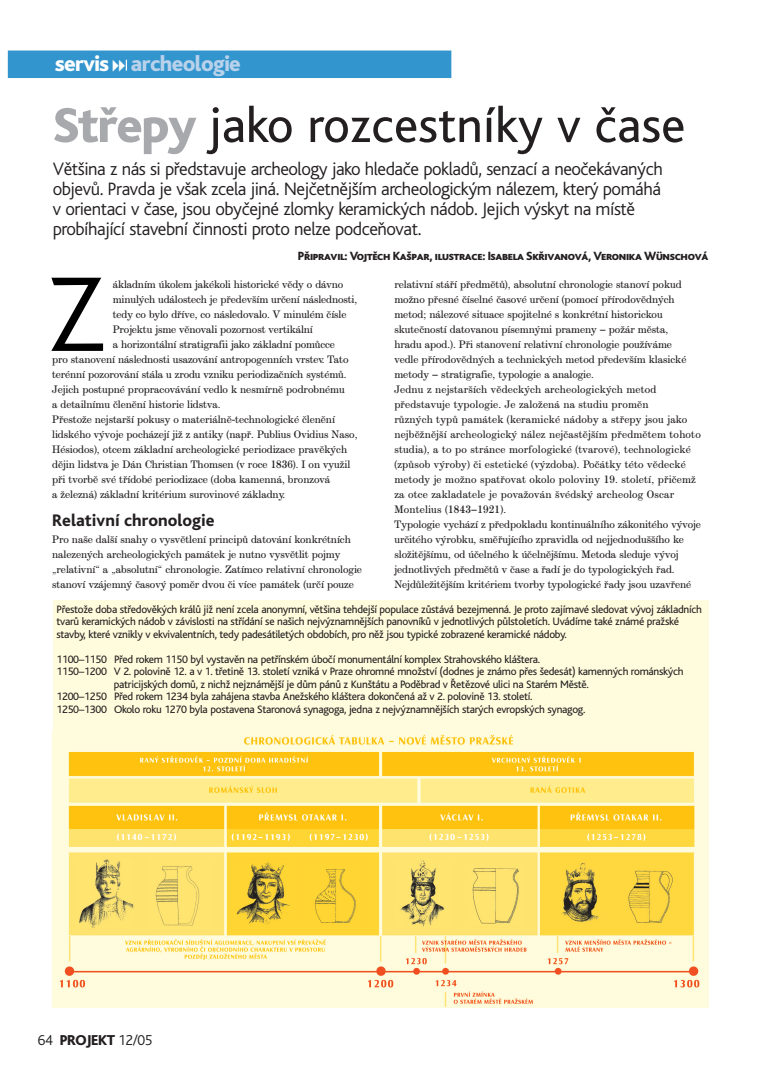
<style>
.page{position:relative;width:780px;height:1088px;background:#fff}
.page>*{position:absolute;margin:0;border:0;box-sizing:border-box;transform-origin:0 0}
.t1{font:300 111px "Bliss";color:#000}
.t2{font:51.25px "Bliss";color:#231f20}
.t3{font:800 22.5px "Bliss";letter-spacing:-.03em;color:#b9d2eb}
.t4{font:300 18.75px/20px "Bliss";letter-spacing:-.025em;color:#231f20}
.t5{font:800 17.5px "Bliss";color:#231f20}
.t6{font:300 15px "Bliss";color:#231f20}
.t7{font:800 12.5px "Bliss Caps";letter-spacing:-.03em;color:#231f20}
.t8{font:11.25px/15px "Modern Ext TCE Book";color:#231f20}
.t9{font:11.25px/12.5px "Bliss";letter-spacing:-.025em;color:#231f20}
.s1{color:#fff}
.s2{font-weight:800;color:#a8a9ad}
.s3{font-weight:800}
</style>
<div class="page">
<div style="left:8px;top:51px;width:443px;height:27px;background:#3395cd"></div>
<img style="left:53px;top:731px;width:655px;height:276px">
<div style="left:53px;top:600px;width:655px;height:131px;background:#fffcdd"></div>
<svg style="left:125px;top:59px;width:2px;height:12px"></svg>
<h3 class="t3" style="left:55px;top:54px;width:188px"><span class="s1">servis</span> archeologie</h3>
<h2 class="t2" style="left:53px;top:105px;width:634px"><span class="s2">Stfiepy</span> jako rozcestníky v ãase</h2>
<p class="t4" style="left:53px;top:161px;width:612px">Vût‰ina z nás si pfiedstavuje archeology jako hledaãe pokladÛ, senzací a neoãekávan˘ch objevÛ. Pravda je v‰ak zcela jiná. Nejãetnûj‰ím archeologick˘m nálezem, kter˘ pomáhá v orientaci v ãase, jsou obyãejné zlomky keramick˘ch nádob. Jejich v˘skyt na místû probíhající stavební ãinnosti proto nelze podceÀovat.</p>
<p class="t7" style="left:298px;top:248px;width:412px">Pfiipravil: Vojtûch Ka‰par, ilustrace: Isabela Skfiivanová, Veronika Wünschová</p>
<h1 class="t1" style="left:46px;top:271px;width:63px">Z</h1>
<p class="t8" style="left:113px;top:278px;width:232px">ákladním úkolem jakékoli historické vûdy o dávno</p>
<p class="t8" style="left:113px;top:293px;width:246px">minul˘ch událostech je pfiedev‰ím urãení následnosti,</p>
<p class="t8" style="left:113px;top:308px;width:235px">tedy co bylo dfiíve, co následovalo. V minulém ãísle</p>
<p class="t8" style="left:113px;top:323px;width:202px">Projektu jsme vûnovali pozornost vertikální</p>
<p class="t8" style="left:113px;top:338px;width:224px">a horizontální stratigrafii jako základní pomÛcce</p>
<p class="t8" style="left:52px;top:353px;width:298px">pro stanovení následnosti usazování antropogenních vrstev. Tato</p>
<p class="t8" style="left:52px;top:368px;width:296px">terénní pozorování stála u zrodu vzniku periodizaãních systémÛ.</p>
<p class="t8" style="left:52px;top:383px;width:294px">Jejich postupné propracovávání vedlo k nesmírnû podrobnému</p>
<p class="t8" style="left:52px;top:398px;width:170px">a detailnímu ãlenûní historie lidstva.</p>
<p class="t8" style="left:52px;top:413px;width:284px">PfiestoÏe nejstar‰í pokusy o materiálnû-technologické ãlenûní</p>
<p class="t8" style="left:52px;top:428px;width:307px">lidského v˘voje pocházejí jiÏ z antiky (napfi. Publius Ovidius Naso,</p>
<p class="t8" style="left:52px;top:443px;width:296px">Hésiodos), otcem základní archeologické periodizace pravûk˘ch</p>
<p class="t8" style="left:52px;top:458px;width:300px">dûjin lidstva je Dán Christian Thomsen (v roce 1836). I on vyuÏil</p>
<p class="t8" style="left:52px;top:473px;width:280px">pfii tvorbû své tfiídobé periodizace (doba kamenná, bronzová</p>
<p class="t8" style="left:52px;top:488px;width:235px">a Ïelezná) základní kritérium surovinové základny.</p>
<h3 class="t5" style="left:52px;top:513px;width:164px">Relativní chronologie</h3>
<p class="t8" style="left:52px;top:533px;width:311px">Pro na‰e dal‰í snahy o vysvûtlení principÛ datování konkrétních nalezen˘ch archeologick˘ch památek je nutno vysvûtlit pojmy „relativní“ a „absolutní“ chronologie. Zatímco relativní chronologie stanoví vzájemn˘ ãasov˘ pomûr dvou ãi více památek (urãí pouze</p>
<p class="t8" style="left:394px;top:278px;width:308px">relativní stáfií pfiedmûtÛ), absolutní chronologie stanoví pokud moÏno pfiesné ãíselné ãasové urãení (pomocí pfiírodovûdn˘ch metod; nálezové situace spojitelné s konkrétní historickou skuteãností datovanou písemn˘mi prameny – poÏár mûsta,<br>hradu apod.). Pfii stanovení relativní chronologie pouÏíváme<br>vedle pfiírodovûdn˘ch a technick˘ch metod pfiedev‰ím klasické metody – stratigrafie, typologie a analogie.<br>Jednu z nejstar‰ích vûdeck˘ch archeologick˘ch metod pfiedstavuje typologie. Je zaloÏená na studiu promûn<br>rÛzn˘ch typÛ památek (keramické nádoby a stfiepy jsou jako nejbûÏnûj‰í archeologick˘ nález nejãastûj‰ím pfiedmûtem tohoto studia), a to po stránce morfologické (tvarové), technologické (zpÛsob v˘roby) ãi estetické (v˘zdoba). Poãátky této vûdecké metody je moÏno spatfiovat okolo poloviny 19. století, pfiiãemÏ za otce zakladatele je povaÏován ‰védsk˘ archeolog Oscar Montelius (1843–1921).<br>Typologie vychází z pfiedpokladu kontinuálního zákonitého v˘voje urãitého v˘robku, smûfiujícího zpravidla od nejjednodu‰‰ího ke sloÏitûj‰ímu, od úãelného k úãelnûj‰ímu. Metoda sleduje v˘voj jednotliv˘ch pfiedmûtÛ v ãase a fiadí je do typologick˘ch fiad.<br>NejdÛleÏitûj‰ím kritériem tvorby typologické fiady jsou uzavfiené</p>
<p class="t9" style="left:57px;top:603px;width:647px">PfiestoÏe doba stfiedovûk˘ch králÛ jiÏ není zcela anonymní, vût‰ina tehdej‰í populace zÛstává bezejmenná. Je proto zajímavé sledovat v˘voj základních tvarÛ keramick˘ch nádob v závislosti na stfiídání se na‰ich nejv˘znamnûj‰ích panovníkÛ v jednotliv˘ch pÛlstoletích. Uvádíme také známé praÏské stavby, které vznikly v ekvivalentních, tedy padesátilet˘ch obdobích, pro nûÏ jsou typické zobrazené keramické nádoby.</p>
<p class="t9" style="left:57px;top:653px;width:485px">1100–1150 Pfied rokem 1150 byl vystavûn na petfiínském úboãí monumentální komplex Strahovského klá‰tera.</p>
<p class="t9" style="left:57px;top:666px;width:629px">1150–1200 V 2. polovinû 12. a v 1. tfietinû 13. století vzniká v Praze ohromné mnoÏství (dodnes je známo pfies ‰edesát) kamenn˘ch románsk˘ch</p>
<p class="t9" style="left:114px;top:678px;width:477px">patricijsk˘ch domÛ, z nichÏ nejznámûj‰í je dÛm pánÛ z Kun‰tátu a Podûbrad v €etûzové ulici na Starém Mûstû.</p>
<p class="t9" style="left:57px;top:691px;width:478px">1200–1250 Pfied rokem 1234 byla zahájena stavba AneÏského klá‰tera dokonãená aÏ v 2. polovinû 13. století.</p>
<p class="t9" style="left:57px;top:703px;width:530px">1250–1300 Okolo roku 1270 byla postavena Staronová synagoga, jedna z nejv˘znamnûj‰ích star˘ch evropsk˘ch synagog.</p>
<h3 class="t6" style="left:38px;top:1034px;width:116px">64 <span class="s3">PROJEKT</span> 12/05</h3>
</div>
